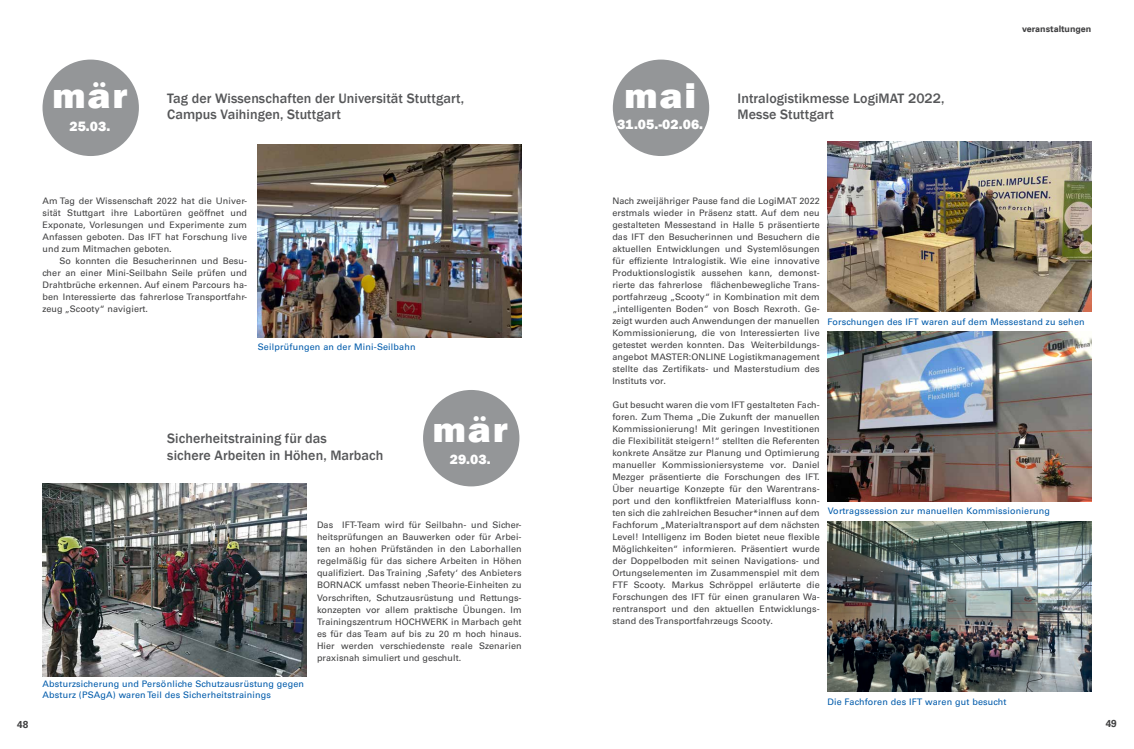
<style>
.page{position:relative;width:1134px;height:749px;background:#fff}
.page>*{position:absolute;margin:0;border:0;box-sizing:border-box;transform-origin:0 0}
.t1{font:800 36px "Franklin Gothic";letter-spacing:.04em;color:#fff;scale:1.1 1}
.t2{font:500 14px/16.8px "Franklin Gothic";letter-spacing:.005em;color:#565759}
.t3{font:800 14px "Franklin Gothic";letter-spacing:.005em;color:#fff}
.t4{font:10px "Universfor Uni S65 Bd";color:#414142}
.t5{font:9px/12px "Universfor Uni S55 Rm";letter-spacing:.01em;color:#414142;text-align:justify}
.t6{font:9px/10.8px "Universfor Uni S55 Rm";letter-spacing:.02em;color:#005bab}
.t7{font:9px "Universfor Uni S65 Bd";color:#414142}
</style>
<div class="page">
<div style="left:43px;top:60px;width:96px;height:96px;background:#949698;border-radius:50%"></div>
<img style="left:258px;top:144px;width:264px;height:193px">
<img style="left:43px;top:483px;width:263px;height:193px">
<div style="left:423px;top:390px;width:96px;height:96px;background:#949698;border-radius:50%"></div>
<div style="left:613px;top:60px;width:96px;height:96px;background:#949698;border-radius:50%"></div>
<img style="left:827px;top:141px;width:264px;height:170px">
<img style="left:827px;top:331px;width:264px;height:170px">
<img style="left:827px;top:521px;width:264px;height:170px">
<h1 class="t1" style="left:52px;top:73px;width:70px">mär</h1>
<h2 class="t3" style="left:69px;top:117px;width:42px">25.03.</h2>
<h2 class="t2" style="left:167px;top:90px;width:298px">Tag der Wissenschaften der Universität Stuttgart,</h2>
<h2 class="t2" style="left:167px;top:106px;width:175px">Campus Vaihingen, Stuttgart</h2>
<p class="t5" style="left:43px;top:194px;width:206px">Am Tag der Wissenschaft 2022 hat die Univer&shy;sität Stuttgart ihre Labortüren geöffnet und Exponate, Vorlesungen und Experimente zum Anfassen geboten. Das IFT hat Forschung live und zum Mitmachen geboten.</p>
<p class="t5" style="left:43px;top:254px;width:206px;text-indent:17px">So konnten die Besucherinnen und Besu&shy;cher an einer Mini-Seilbahn Seile prüfen und Drahtbrüche erkennen. Auf einem Parcours ha&shy;ben Interessierte das fahrerlose Transportfahr&shy;zeug „Scooty“ navigiert.</p>
<p class="t6" style="left:258px;top:341px;width:159px">Seilprüfungen an der Mini-Seilbahn</p>
<h2 class="t2" style="left:167px;top:430px;width:218px">Sicherheitstraining für das<br>sichere Arbeiten in Höhen, Marbach</h2>
<h1 class="t1" style="left:432px;top:406px;width:70px">mär</h1>
<h2 class="t3" style="left:450px;top:450px;width:42px">29.03.</h2>
<p class="t4" style="left:17px;top:717px;width:13px">48</p>
<p class="t6" style="left:43px;top:678px;width:263px">Absturzsicherung und Persönliche Schutzausrüstung gegen<br>Absturz (PSAgA) waren Teil des Sicherheitstrainings</p>
<p class="t5" style="left:317px;top:518px;width:206px">Das IFT-Team wird für Seilbahn- und Sicher&shy;heitsprüfungen an Bauwerken oder für Arbei&shy;ten an hohen Prüfständen in den Laborhallen regelmäßig für das sichere Arbeiten in Höhen qualifiziert. Das Training ‚Safety‘ des Anbieters BORNACK umfasst neben Theorie-Einheiten zu Vorschriften, Schutzausrüstung und Rettungs&shy;konzepten vor allem praktische Ü bungen. Im Trainingszentrum HOCHWERK in Marbach geht es für das Team auf bis zu 20 m hoch hinaus.<br>Hier werden verschiedenste reale Szenarien praxisnah simuliert und geschult.</p>
<h1 class="t1" style="left:624px;top:73px;width:67px">mai</h1>
<h2 class="t3" style="left:617px;top:115px;width:88px">31.05.-02.06.</h2>
<h2 class="t2" style="left:737px;top:90px;width:208px">Intralogistikmesse LogiMAT 2022,</h2>
<h2 class="t2" style="left:737px;top:106px;width:98px">Messe Stuttgart</h2>
<p class="t7" style="left:1022px;top:23px;width:71px">veranstaltungen</p>
<p class="t5" style="left:612px;top:194px;width:209px">Nach zweijähriger Pause fand die LogiMAT 2022 erstmals wieder in Präsenz statt. Auf dem neu gestalteten Messestand in Halle 5 präsentierte das IFT den Besucherinnen und Besuchern die aktuellen Entwicklungen und Systemlösungen für effiziente Intralogistik. Wie eine innovative Produktionslogistik aussehen kann, demonst&shy;rierte das fahrerlose flächenbewegliche Trans&shy;portfahrzeug „Scooty“ in Kombination mit dem „intelligenten Boden“ von Bosch Rexroth. Ge&shy;zeigt wurden auch Anwendungen der manuellen Kommissionierung, die von Interessierten live getestet werden konnten. Das Weiterbildungs&shy;angebot MASTER:ONLINE Logistikmanagement stellte das Zertifikats- und Masterstudium des Instituts vor.</p>
<p class="t5" style="left:612px;top:398px;width:209px">Gut besucht waren die vom IFT gestalteten Fach&shy;foren. Zum Thema „Die Zukunft der manuellen Kommissionierung! Mit geringen Investitionen die Flexibilität steigern!“ stellten die Referenten konkrete Ansätze zur Planung und Optimierung manueller Kommissioniersysteme vor. Daniel Mezger präsentierte die Forschungen des IFT.<br>Ü ber neuartige Konzepte für den Warentrans&shy;port und den konfliktfreien Materialfluss konn&shy;ten sich die zahlreichen Besucher*innen auf dem Fachforum „Materialtransport auf dem nächsten Level! Intelligenz im Boden bietet neue flexible Möglichkeiten“ informieren. Präsentiert wurde der Doppelboden mit seinen Navigations- und Ortungselementen im Zusammenspiel mit dem FTF Scooty. Markus Schröppel erläuterte die Forschungen des IFT für einen granularen Wa&shy;rentransport und den aktuellen Entwicklungs&shy;stand des Transportfahrzeugs Scooty.</p>
<p class="t6" style="left:827px;top:316px;width:259px">Forschungen des IFT waren auf dem Messestand zu sehen</p>
<p class="t6" style="left:828px;top:505px;width:224px">Vortragssession zur manuellen Kommissionierung</p>
<p class="t6" style="left:827px;top:695px;width:181px">Die Fachforen des IFT waren gut besucht</p>
<p class="t4" style="left:1106px;top:716px;width:13px">49</p>
</div>
